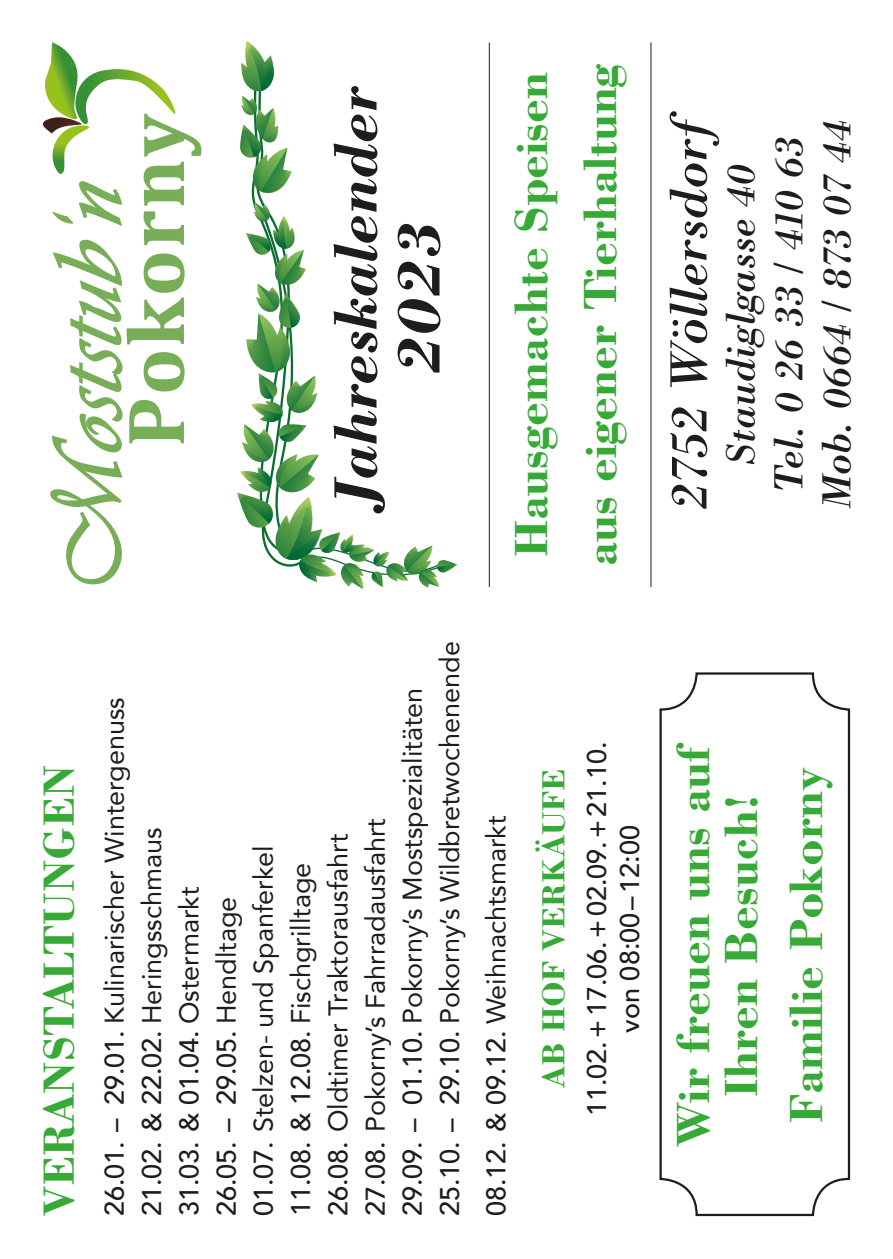
<style>
.page{position:relative;width:893px;height:1259px;background:#fff}
.page>*{position:absolute;margin:0;border:0;box-sizing:border-box;transform-origin:0 0}
.t1{font:italic 700 63px "Bodoni Std";color:#1d1d1b}
.t2{font:italic 54px "Bodoni Std";letter-spacing:-.01em;color:#1d1d1b}
.t3{font:700 48px "Bodoni Std";color:#37a936}
.t4{font:700 45px "Bodoni Std";color:#37a936}
.t5{font:italic 42px "Bodoni Std";color:#1d1d1b}
.t6{font:700 33px "Bodoni Std";color:#37a936}
.t7{font:27px "Avenir";color:#1d1d1b}
.t8{font:500 27px "Avenir";color:#1d1d1b}
.s1{font-weight:500}
.s2{font-weight:400}
</style>
<div class="page">
<svg style="left:237px;top:41px;width:220px;height:548px"></svg>
<hr style="left:650px;top:43px;width:1px;height:544px;background:#1d1d1b">
<hr style="left:489px;top:43px;width:1px;height:544px;background:#1d1d1b">
<div style="left:659px;top:672px;width:191px;height:544px;border:2px solid #1d1d1b;border-radius:36px"></div>
<svg style="left:43px;top:42px;width:158px;height:542px"></svg>
<p class="t1" style="left:317px;top:508px;width:423px;rotate:-90deg">Jahreskalender</p>
<p class="t1" style="left:380px;top:375px;width:155px;rotate:-90deg">2023</p>
<p class="t3" style="left:501px;top:557px;width:486px;rotate:-90deg">Hausgemachte Speisen</p>
<p class="t3" style="left:570px;top:566px;width:504px;rotate:-90deg">aus eigener Tierhaltung</p>
<p class="t2" style="left:656px;top:510px;width:408px;rotate:-90deg">2752 Wöllersdorf</p>
<p class="t5" style="left:715px;top:466px;width:304px;rotate:-90deg">Staudiglgasse 40</p>
<p class="t5" style="left:763px;top:493px;width:358px;rotate:-90deg">Tel. 0 26 33 / 410 63</p>
<p class="t5" style="left:811px;top:509px;width:391px;rotate:-90deg">Mob. 0664 / 873 07 44</p>
<p class="t4" style="left:31px;top:1216px;width:453px;rotate:-90deg">VERANSTALTUNGEN</p>
<p class="t7" style="left:93px;top:1216px;width:521px;rotate:-90deg"><span class="s1">26.01. – 29.01.</span> Kulinarischer Wintergenuss</p>
<p class="t7" style="left:130px;top:1216px;width:390px;rotate:-90deg"><span class="s1">21.02. &amp; 22.02.</span> Heringsschmaus</p>
<p class="t8" style="left:166px;top:1216px;width:331px;rotate:-90deg">31.03. &amp; 01.04. <span class="s2">Ostermarkt</span></p>
<p class="t8" style="left:203px;top:1216px;width:321px;rotate:-90deg">26.05. – 29.05. <span class="s2">Hendltage</span></p>
<p class="t7" style="left:242px;top:1216px;width:373px;rotate:-90deg"><span class="s1">01.07.</span> Stelzen- und Spanferkel</p>
<p class="t7" style="left:279px;top:1216px;width:355px;rotate:-90deg"><span class="s1">11.08. &amp; 12.08.</span> Fischgrilltage</p>
<p class="t7" style="left:316px;top:1216px;width:384px;rotate:-90deg"><span class="s1">26.08.</span> Oldtimer Traktorausfahrt</p>
<p class="t7" style="left:354px;top:1216px;width:400px;rotate:-90deg"><span class="s1">27.08.</span> Pokorny’s Fahrradausfahrt</p>
<p class="t7" style="left:391px;top:1216px;width:530px;rotate:-90deg"><span class="s1">29.09. – 01.10.</span> Pokorny’s Mostspezialitäten</p>
<p class="t7" style="left:428px;top:1216px;width:577px;rotate:-90deg"><span class="s1">25.10. – 29.10.</span> Pokorny’s Wildbretwochenende</p>
<p class="t7" style="left:474px;top:1216px;width:402px;rotate:-90deg"><span class="s1">08.12. &amp; 09.12.</span> Weihnachtsmarkt</p>
<p class="t6" style="left:533px;top:1088px;width:321px;rotate:-90deg">AB HOF VERKÄUFE</p>
<p class="t8" style="left:573px;top:1116px;width:376px;rotate:-90deg">11.02.+17.06.+02.09.+21.10.</p>
<p class="t8" style="left:606px;top:1032px;width:209px;rotate:-90deg">von 08:00–12:00</p>
<p class="t3" style="left:663px;top:1147px;width:405px;rotate:-90deg">Wir freuen uns auf</p>
<p class="t3" style="left:711px;top:1096px;width:304px;rotate:-90deg">Ihren Besuch!</p>
<p class="t3" style="left:776px;top:1123px;width:358px;rotate:-90deg">Familie Pokorny</p>
</div>
